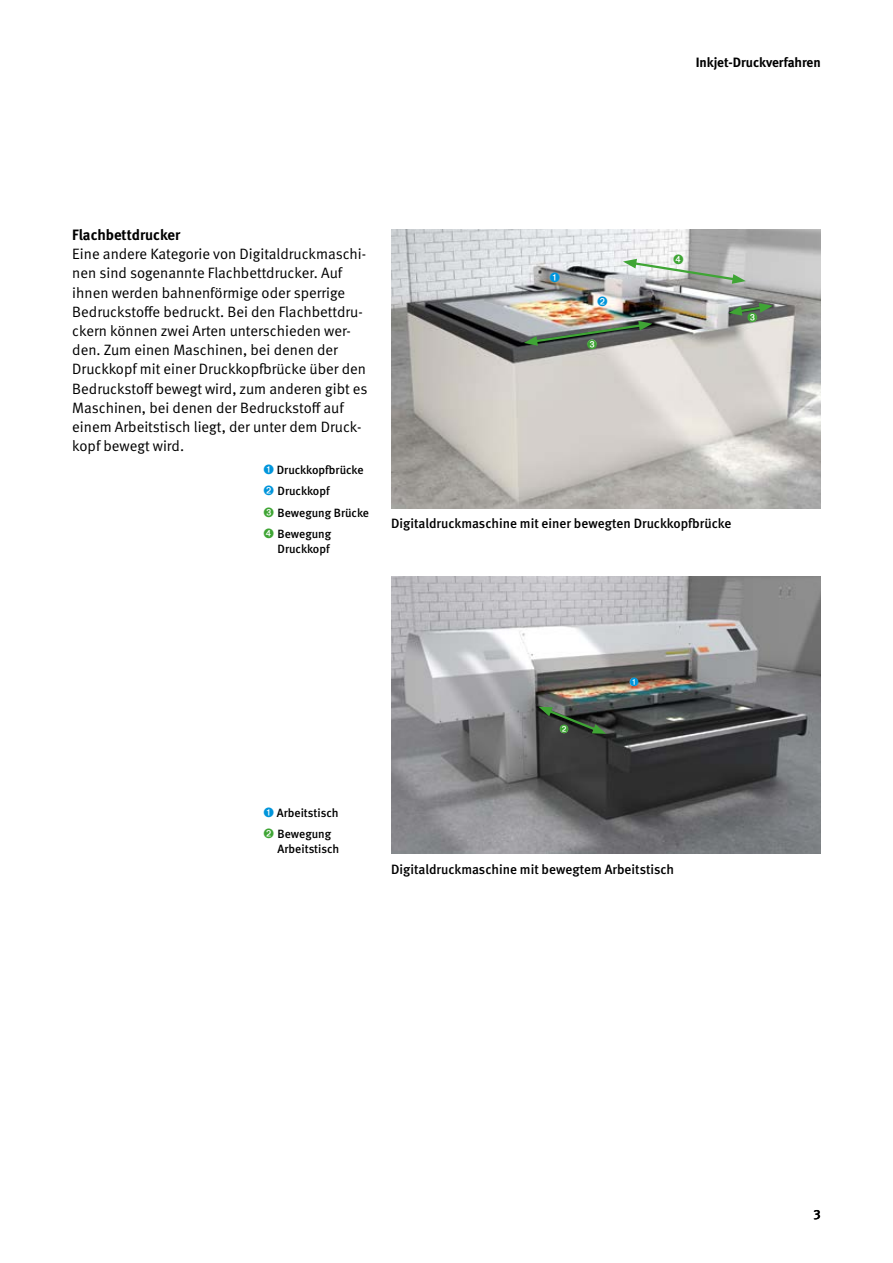
<style>
.page{position:relative;width:893px;height:1263px;background:#fff}
.page>*{position:absolute;margin:0;border:0;box-sizing:border-box;transform-origin:0 0}
.t1{font:15px/19.2px "DGUV Meta";color:#000}
.t2{font:700 15px "DGUV Meta";color:#000}
.t3{font:500 13.5px "DGUV Meta";color:#000}
.t4{font:700 13.5px "DGUV Meta";letter-spacing:-.005em;color:#000}
.t5{font:500 12px/21.3px "DGUV Meta";color:#000}
.s1{color:#0095db}
.s2{color:#3fa535}
</style>
<div class="page">
<img style="left:391px;top:229px;width:430px;height:280px">
<img style="left:391px;top:576px;width:430px;height:277px">
<svg style="left:524px;top:321px;width:128px;height:28px;background:#7a8377"></svg>
<svg style="left:550px;top:272px;width:10px;height:10px"></svg>
<svg style="left:597px;top:296px;width:10px;height:10px"></svg>
<svg style="left:728px;top:303px;width:45px;height:19px"></svg>
<svg style="left:623px;top:254px;width:123px;height:30px"></svg>
<svg style="left:630px;top:677px;width:8px;height:9px"></svg>
<svg style="left:539px;top:707px;width:67px;height:27px;background:#3d4b3c"></svg>
<p class="t4" style="left:696px;top:54px;width:126px">Inkjet-Druckverfahren</p>
<p class="t2" style="left:72px;top:226px;width:110px">Flachbettdrucker</p>
<p class="t1" style="left:72px;top:245px;width:297px">Eine andere Kategorie von Digitaldruckmaschi&shy;nen sind sogenannte Flachbettdrucker. Auf ihnen werden bahnenförmige oder sperrige Bedruckstoffe bedruckt. Bei den Flachbettdru&shy;ckern können zwei Arten unterschieden wer&shy;den. Zum einen Maschinen, bei denen der Druckkopf mit einer Druckkopfbrücke über den Bedruckstoff bewegt wird, zum anderen gibt es Maschinen, bei denen der Bedruckstoff auf einem Arbeitstisch liegt, der unter dem Druck&shy;kopf bewegt wird.</p>
<p class="t5" style="left:264px;top:460px;width:107px"><span class="s1">➊</span> Druckkopfbrücke<br><span class="s1">➋</span> Druckkopf<br><span class="s2">➌</span> Bewegung Brücke<br><span class="s2">➍</span> Bewegung</p>
<p class="t5" style="left:278px;top:538px;width:54px">Druckkopf</p>
<p class="t3" style="left:391px;top:515px;width:342px">Digitaldruckmaschine mit einer bewegten Druckkopfbrücke</p>
<p class="t5" style="left:264px;top:802px;width:76px"><span class="s1">➊</span> Arbeitstisch<br><span class="s2">➋</span> Bewegung</p>
<p class="t5" style="left:278px;top:839px;width:63px">Arbeitstisch</p>
<p class="t3" style="left:391px;top:861px;width:284px">Digitaldruckmaschine mit bewegtem Arbeitstisch</p>
<p class="t3" style="left:813px;top:1207px;width:9px">3</p>
</div>
